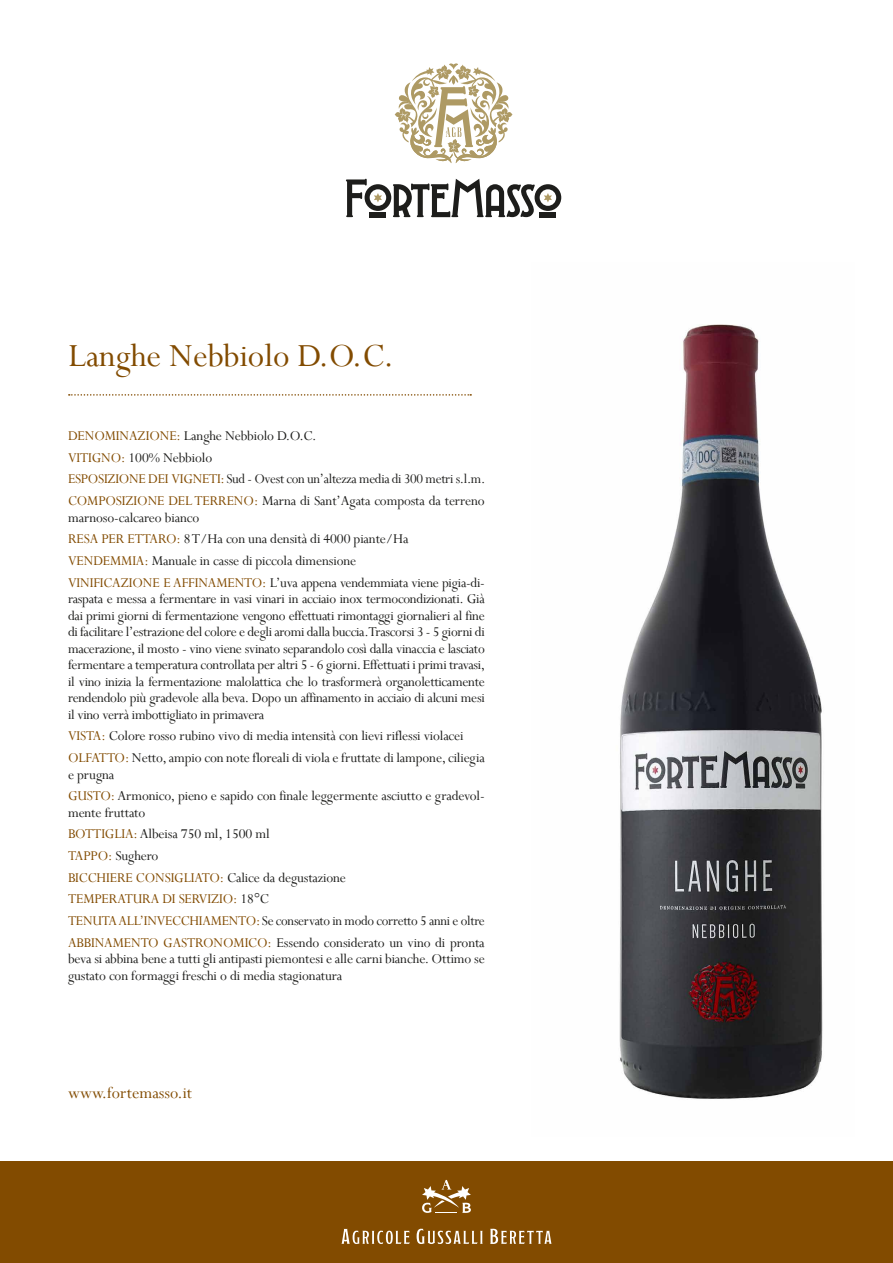
<style>
.page{position:relative;width:893px;height:1263px;background:#fff}
.page>*{position:absolute;margin:0;border:0;box-sizing:border-box;transform-origin:0 0}
.t1{font:36px "Perpetua";color:#824b00}
.t2{font:18px "Perpetua";color:#824b00}
.t3{font:15px/21.8px "Perpetua";letter-spacing:-.01em;color:#1d1d1b}
.s1{color:#824b00}
</style>
<div class="page">
<div style="left:0;top:1161px;width:893px;height:102px;background:#824b00"></div>
<svg style="left:69px;top:394px;width:402px;height:2px"></svg>
<svg style="left:341px;top:1229px;width:211px;height:15px"></svg>
<svg style="left:422px;top:1180px;width:49px;height:33px"></svg>
<img style="left:619px;top:324px;width:204px;height:775px">
<svg style="left:346px;top:179px;width:215px;height:38px"></svg>
<svg style="left:395px;top:63px;width:118px;height:100px"></svg>
<h1 class="t1" style="left:68px;top:333px;width:328px">Langhe Nebbiolo D.O.C.</h1>
<p class="t3" style="left:68px;top:424px;width:419px"><span class="s1">DENOMINAZIONE:</span> Langhe Nebbiolo D.O.C.<br><span class="s1">VITIGNO:</span> 100% Nebbiolo<br><span class="s1">ESPOSIZIONE DEI VIGNETI:</span> Sud - Ovest con un’altezza media di 300 metri s.l.m.<br><span class="s1">COMPOSIZIONE DEL TERRENO:</span> Marna di Sant’Agata composta da terreno</p>
<p class="t3" style="left:68px;top:506px;width:418px">marnoso-calcareo bianco<br><span class="s1">RESA PER ETTARO:</span> 8 T/Ha con una densità di 4000 piante/Ha <span class="s1">VENDEMMIA:</span> Manuale in casse di piccola dimensione<br><span class="s1">VINIFICAZIONE E AFFINAMENTO:</span> L’uva appena vendemmiata viene pigia-di-</p>
<p class="t3" style="left:68px;top:590px;width:419px;line-height:16.5px;text-align:justify">raspata e messa a fermentare in vasi vinari in acciaio inox termocondizionati. Già dai primi giorni di fermentazione vengono effettuati rimontaggi giornalieri al fine di facilitare l’estrazione del colore e degli aromi dalla buccia. Trascorsi 3 - 5 giorni di macerazione, il mosto - vino viene svinato separandolo così dalla vinaccia e lasciato fermentare a temperatura controllata per altri 5 - 6 giorni. Effettuati i primi travasi, il vino inizia la fermentazione malolattica che lo trasformerà organoletticamente rendendolo più gradevole alla beva. Dopo un affinamento in acciaio di alcuni mesi il vino verrà imbottigliato in primavera</p>
<p class="t3" style="left:68px;top:725px;width:418px"><span class="s1">VISTA:</span> Colore rosso rubino vivo di media intensità con lievi riflessi violacei<br><span class="s1">OLFATTO:</span> Netto, ampio con note floreali di viola e fruttate di lampone, ciliegia</p>
<p class="t3" style="left:68px;top:763px;width:418px">e prugna<br><span class="s1">GUSTO:</span> Armonico, pieno e sapido con finale leggermente asciutto e gradevol-</p>
<p class="t3" style="left:68px;top:801px;width:418px">mente fruttato<br><span class="s1">BOTTIGLIA:</span> Albeisa 750 ml, 1500 ml<br><span class="s1">TAPPO:</span> Sughero<br><span class="s1">BICCHIERE CONSIGLIATO:</span> Calice da degustazione<br><span class="s1">TEMPERATURA DI SERVIZIO:</span> 18°C<br><span class="s1">TENUTA ALL’INVECCHIAMENTO:</span> Se conservato in modo corretto 5 anni e oltre <span class="s1">ABBINAMENTO GASTRONOMICO:</span> Essendo considerato un vino di pronta</p>
<p class="t3" style="left:68px;top:950px;width:418px;line-height:16.5px">beva si abbina bene a tutti gli antipasti piemontesi e alle carni bianche. Ottimo se gustato con formaggi freschi o di media stagionatura</p>
<p class="t2" style="left:68px;top:1082px;width:126px">www.fortemasso.it</p>
</div>
